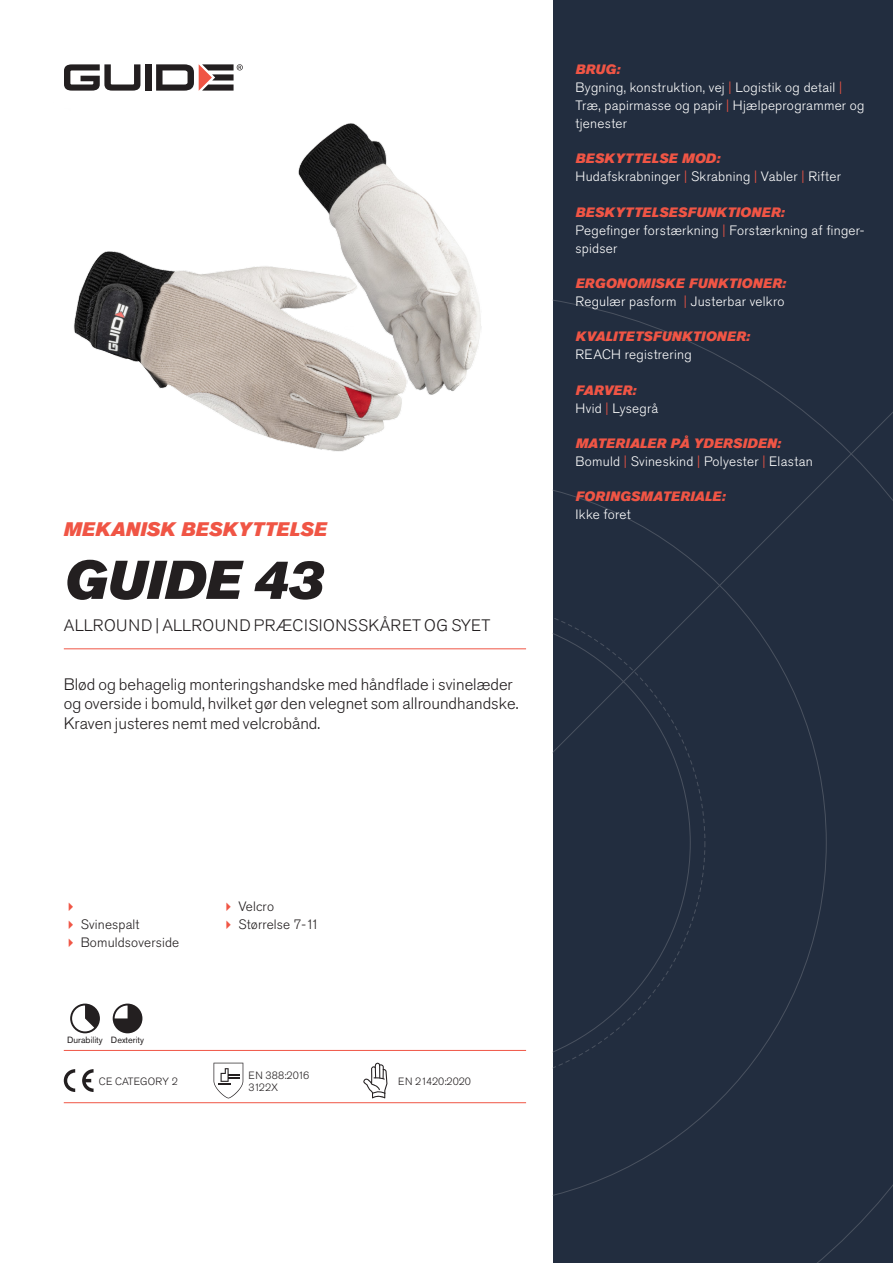
<style>
.page{position:relative;width:893px;height:1263px;background:#fff}
.page>*{position:absolute;margin:0;border:0;box-sizing:border-box;transform-origin:0 0}
.Rubrik{font:italic 54px "Akzidenz Grotesk Pro Super";color:#231f20}
.Överrubrik{font:italic 19.5px "Akzidenz Grotesk Pro Super";letter-spacing:.01em;color:#f05545}
.Ingress{font:300 16.5px/19.8px "Akzidenz Grotesk Pro";color:#231f20}
.Product_-_AltSegment{font:300 16.5px "Akzidenz Grotesk Pro";letter-spacing:.03em;color:#231f20}
.Produkt_-_Brödtext{font:300 13.5px/18px "Akzidenz Grotesk Pro";letter-spacing:.02em;color:#fff}
.Produkt_-_Namn{font:italic 13.5px "Akzidenz Grotesk Pro Super";letter-spacing:.015em;color:#f05545}
.t1{font:300 13.5px "Akzidenz Grotesk Pro";letter-spacing:.01em;color:#231f20}
.t2{font:300 10.5px "Akzidenz Grotesk Pro";color:#231f20}
.Produkt_-_Egenskaper{font:9px "Akzidenz Grotesk Pro";color:#231f20}
.s1{color:#f05545}
</style>
<div class="page">
<div style="left:145px;top:64px;width:7px;height:27px;background:#231f20"></div>
<svg style="left:156px;top:64px;width:87px;height:27px"></svg>
<svg style="left:64px;top:64px;width:76px;height:27px"></svg>
<div style="left:553px;top:0;width:340px;height:1263px;background:#222d3f"></div>
<svg style="left:553px;top:300px;width:340px;height:963px"></svg>
<hr style="left:64px;top:1050px;width:462px;height:1px;background:#f05545">
<hr style="left:64px;top:1102px;width:462px;height:1px;background:#f05545">
<svg style="left:70px;top:1003px;width:30px;height:30px"></svg>
<svg style="left:113px;top:1003px;width:29px;height:30px"></svg>
<svg style="left:64px;top:1069px;width:11px;height:23px"></svg>
<svg style="left:82px;top:1069px;width:12px;height:23px"></svg>
<svg style="left:214px;top:1063px;width:29px;height:35px"></svg>
<svg style="left:363px;top:1063px;width:24px;height:35px"></svg>
<img style="left:74px;top:123px;width:408px;height:329px">
<hr style="left:64px;top:648px;width:462px;height:1px;background:#f05545">
<p class="Överrubrik" style="left:64px;top:517px;width:265px">MEKANISK BESKYTTELSE</p>
<p class="Rubrik" style="left:64px;top:545px;width:260px">GUIDE 43</p>
<p class="Product_-_AltSegment" style="left:64px;top:615px;width:428px">ALLROUND | ALLROUND PRÆCISIONSSKÅRET OG SYET</p>
<p class="Ingress" style="left:64px;top:674px;width:456px">Blød og behagelig monteringshandske med håndflade i svinelæder og overside i bomuld, hvilket gør den velegnet som allroundhandske.<br>Kraven justeres nemt med velcrobånd.</p>
<p class="Produkt_-_Namn" style="left:576px;top:60px;width:46px">BRUG:</p>
<p class="Produkt_-_Brödtext" style="left:576px;top:78px;width:290px">Bygning, konstruktion, vej <span class="s1">|</span> Logistik og detail <span class="s1">|<br></span>Træ, papirmasse og papir <span class="s1">|</span> Hjælpeprogrammer og tjenester</p>
<p class="Produkt_-_Namn" style="left:576px;top:150px;width:146px">BESKYTTELSE MOD:</p>
<p class="Produkt_-_Brödtext" style="left:576px;top:168px;width:267px">Hudafskrabninger <span class="s1">|</span> Skrabning <span class="s1">|</span> Vabler <span class="s1">|</span> Rifter</p>
<p class="Produkt_-_Namn" style="left:576px;top:203px;width:210px">BESKYTTELSESFUNKTIONER:</p>
<p class="Produkt_-_Brödtext" style="left:576px;top:221px;width:290px">Pegefinger forstærkning <span class="s1">|</span> Forstærkning af finger&shy;spidser</p>
<p class="Produkt_-_Namn" style="left:576px;top:274px;width:212px">ERGONOMISKE FUNKTIONER:</p>
<p class="Produkt_-_Brödtext" style="left:576px;top:292px;width:210px">Regulær pasform <span class="s1">|</span> Justerbar velkro</p>
<p class="Produkt_-_Namn" style="left:576px;top:328px;width:176px">KVALITETSFUNKTIONER:</p>
<p class="Produkt_-_Brödtext" style="left:576px;top:346px;width:118px">REACH registrering</p>
<p class="Produkt_-_Namn" style="left:576px;top:381px;width:62px">FARVER:</p>
<p class="Produkt_-_Brödtext" style="left:576px;top:399px;width:84px">Hvid <span class="s1">|</span> Lysegrå</p>
<p class="Produkt_-_Namn" style="left:576px;top:434px;width:207px">MATERIALER PÅ YDERSIDEN:</p>
<p class="Produkt_-_Brödtext" style="left:576px;top:452px;width:239px">Bomuld <span class="s1">|</span> Svineskind <span class="s1">|</span> Polyester <span class="s1">|</span> Elastan</p>
<p class="Produkt_-_Namn" style="left:576px;top:488px;width:151px">FORINGSMATERIALE:</p>
<p class="Produkt_-_Brödtext" style="left:576px;top:506px;width:57px">Ikke foret</p>
<p class="t1" style="left:81px;top:916px;width:60px">Svinespalt</p>
<p class="t1" style="left:81px;top:934px;width:100px">Bomuldsoverside</p>
<p class="Produkt_-_Egenskaper" style="left:67px;top:1034px;width:37px">Durability</p>
<p class="Produkt_-_Egenskaper" style="left:111px;top:1034px;width:35px">Dexterity</p>
<p class="t2" style="left:99px;top:1074px;width:81px">CE CATEGORY 2</p>
<p class="t1" style="left:238px;top:898px;width:37px">Velcro</p>
<p class="t1" style="left:238px;top:916px;width:82px">Størrelse 7-11</p>
<p class="t2" style="left:248px;top:1068px;width:62px">EN 388:2016</p>
<p class="t2" style="left:248px;top:1080px;width:31px">3122X</p>
<p class="t2" style="left:398px;top:1074px;width:74px">EN 21420:2020</p>
</div>
